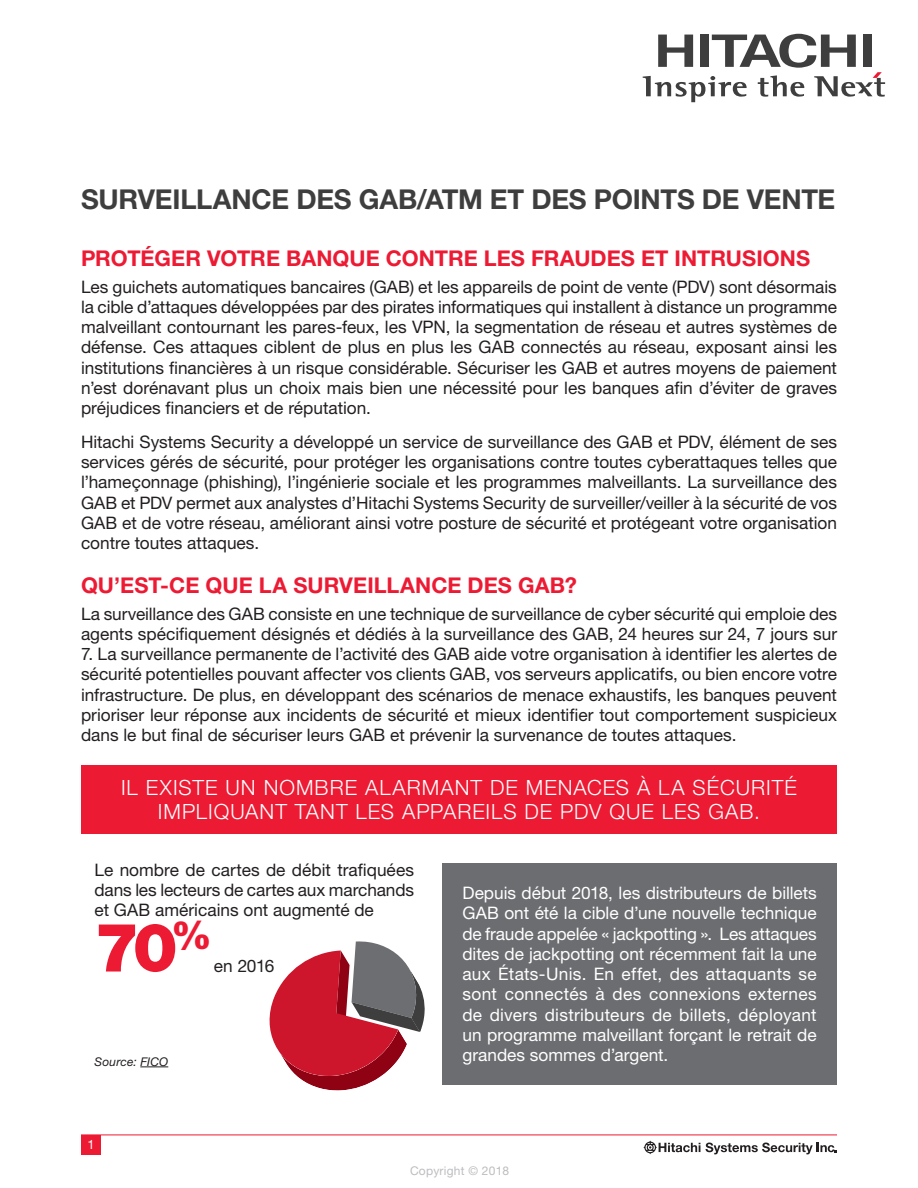
<style>
.page{position:relative;width:918px;height:1188px;background:#fff}
.page>*{position:absolute;margin:0;border:0;box-sizing:border-box;transform-origin:0 0}
.Body_Text{font:900 67.5px "Helvetica Neue LT Std";color:#ed1a33}
.t1{font:700 27.3px "Helvetica Neue LT Std";letter-spacing:-.01em;color:#3e3e3f}
.t2{font:700 21.75px "Helvetica Neue LT Std";color:#ed1a33}
.red_boxed_txt{font:300 21px/24px "Helvetica Neue LT Std";letter-spacing:.05em;color:#fff;text-align:center}
.Body_Text-2{font:17.25px/20.2px "Helvetica Neue LT Std";color:#231f20;text-align:justify}
.Body_Text-3{font:17.25px/20.2px "Helvetica Neue LT Std";color:#fff;text-align:justify}
.Page_Numbers{font:12.75px "Helvetica Neue LT Std";color:#fff}
.Copyright{font:12px "Helvetica Neue LT Std";letter-spacing:.02em;color:#bcbdc0}
.Paragraph_Style_1{font:italic 12px "Helvetica Neue LT Std";letter-spacing:.015em;color:#231f20}
</style>
<div class="page">
<div style="left:81px;top:766px;width:756px;height:68px;background:#ed1a33"></div>
<div style="left:442px;top:863px;width:395px;height:222px;background:#6c6d70"></div>
<svg style="left:269px;top:941px;width:156px;height:150px"></svg>
<svg style="left:140px;top:1067px;width:28px;height:1px"></svg>
<div style="left:81px;top:1135px;width:20px;height:20px;background:#ed1a33"></div>
<hr style="left:81px;top:1135px;width:756px;height:1px;background:#ed1a33">
<svg style="left:643px;top:34px;width:242px;height:68px"></svg>
<svg style="left:643px;top:1140px;width:57px;height:15px"></svg>
<svg style="left:706px;top:1143px;width:131px;height:11px"></svg>
<p class="t1" style="left:81px;top:182px;width:756px">SURVEILLANCE DES GAB/ATM ET DES POINTS DE VENTE</p>
<h2 class="t2" style="left:81px;top:244px;width:731px">PROTÉGER VOTRE BANQUE CONTRE LES FRAUDES ET INTRUSIONS</h2>
<p class="Body_Text-2" style="left:81px;top:276px;width:758px">Les guichets automatiques bancaires (GAB) et les appareils de point de vente (PDV) sont désormais la cible d’attaques développées par des pirates informatiques qui installent à distance un programme malveillant contournant les pares-feux, les VPN, la segmentation de réseau et autres systèmes de défense. Ces attaques ciblent de plus en plus les GAB connectés au réseau, exposant ainsi les institutions financières à un risque considérable. Sécuriser les GAB et autres moyens de paiement n’est dorénavant plus un choix mais bien une nécessité pour les banques afin d’éviter de graves préjudices financiers et de réputation.</p>
<p class="Body_Text-2" style="left:81px;top:431px;width:758px">Hitachi Systems Security a développé un service de surveillance des GAB et PDV, élément de ses services gérés de sécurité, pour protéger les organisations contre toutes cyberattaques telles que l’hameçonnage (phishing), l’ingénierie sociale et les programmes malveillants. La surveillance des GAB et PDV permet aux analystes d’Hitachi Systems Security de surveiller/veiller à la sécurité de vos GAB et de votre réseau, améliorant ainsi votre posture de sécurité et protégeant votre organisation contre toutes attaques.</p>
<h2 class="t2" style="left:81px;top:571px;width:498px">QU’EST-CE QUE LA SURVEILLANCE DES GAB?</h2>
<p class="Body_Text-2" style="left:81px;top:603px;width:758px">La surveillance des GAB consiste en une technique de surveillance de cyber sécurité qui emploie des agents spécifiquement désignés et dédiés à la surveillance des GAB, 24 heures sur 24, 7 jours sur</p>
<p class="Body_Text-2" style="left:81px;top:644px;width:758px">7. La surveillance permanente de l’activité des GAB aide votre organisation à identifier les alertes de sécurité potentielles pouvant affecter vos clients GAB, vos serveurs applicatifs, ou bien encore votre infrastructure. De plus, en développant des scénarios de menace exhaustifs, les banques peuvent prioriser leur réponse aux incidents de sécurité et mieux identifier tout comportement suspicieux dans le but final de sécuriser leurs GAB et prévenir la survenance de toutes attaques.</p>
<p class="red_boxed_txt" style="left:121px;top:776px;width:677px">IL EXISTE UN NOMBRE ALARMANT DE MENACES À LA SÉCURITÉ<br>IMPLIQUANT TANT LES APPAREILS DE PDV QUE LES GAB.</p>
<p class="Body_Text-2" style="left:94px;top:859px;width:321px">Le nombre de cartes de débit trafiquées dans les lecteurs de cartes aux marchands et GAB américains ont augmenté de</p>
<p class="Body_Text" style="left:94px;top:907px;width:119px">70<sup>%</sup></p>
<p class="Body_Text-2" style="left:214px;top:955px;width:62px">en 2016</p>
<p class="Paragraph_Style_1" style="left:94px;top:1054px;width:75px">Source: FICO</p>
<p class="Page_Numbers" style="left:87px;top:1137px;width:9px">1</p>
<p class="Body_Text-3" style="left:462px;top:883px;width:356px">Depuis début 2018, les distributeurs de billets GAB ont été la cible d’une nouvelle technique de fraude appelée « jackpotting ». Les attaques dites de jackpotting ont récemment fait la une aux États-Unis. En effet, des attaquants se sont connectés à des connexions externes de divers distributeurs de billets, déployant un programme malveillant forçant le retrait de grandes sommes d’argent.</p>
<p class="Copyright" style="left:410px;top:1163px;width:101px">Copyright © 2018</p>
</div>
